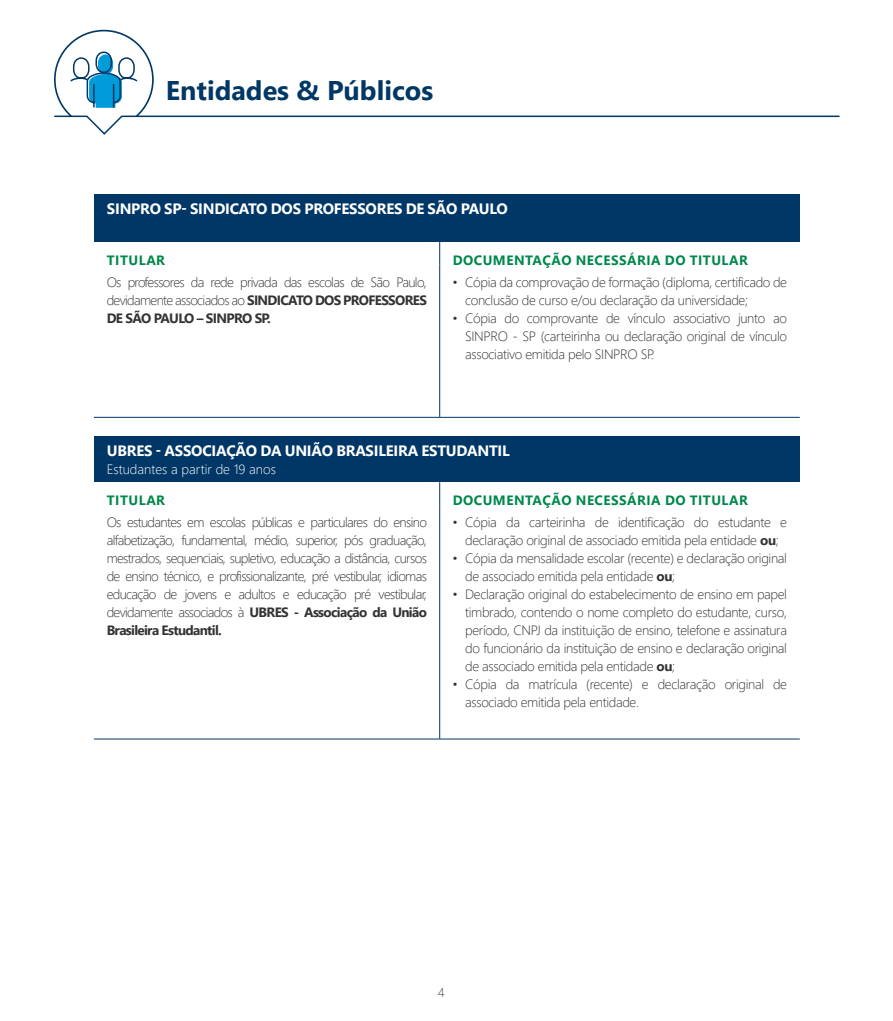
<style>
.page{position:relative;width:893px;height:1021px;background:#fff}
.page>*{position:absolute;margin:0;border:0;box-sizing:border-box;transform-origin:0 0}
.t1{font:700 27px "Segoe UI";color:#003764}
.t2{font:700 15px "Segoe UI";letter-spacing:-.015em;color:#fff}
.t3{font:300 13.5px/18px "Segoe UI";letter-spacing:-.025em;color:#333;text-align:justify}
.t4{font:700 13.5px "Segoe UI";letter-spacing:.035em;color:#00884d}
.t5{font:300 13.5px "Segoe UI";color:#fff}
.t6{font:300 12.75px "Segoe UI";color:#404040}
.s1{font-weight:700}
</style>
<div class="page">
<svg style="left:54px;top:29px;width:786px;height:106px"></svg>
<div style="left:94px;top:195px;width:706px;height:47px;background:#003766"></div>
<svg style="left:439px;top:242px;width:1px;height:23px"></svg>
<hr style="left:439px;top:265px;width:1px;height:152px;background:#003766">
<hr style="left:94px;top:417px;width:346px;height:1px;background:#003766">
<hr style="left:440px;top:417px;width:360px;height:1px;background:#003766">
<div style="left:94px;top:436px;width:706px;height:46px;background:#003766"></div>
<svg style="left:439px;top:482px;width:1px;height:23px"></svg>
<hr style="left:439px;top:505px;width:1px;height:233px;background:#003766">
<hr style="left:94px;top:738px;width:346px;height:1px;background:#003766">
<hr style="left:440px;top:738px;width:360px;height:1px;background:#003766">
<h1 class="t1" style="left:166px;top:65px;width:269px">Entidades &amp; Públicos</h1>
<p class="t2" style="left:107px;top:194px;width:402px">SINPRO SP- SINDICATO DOS PROFESSORES DE SÃO PAULO</p>
<p class="t4" style="left:107px;top:247px;width:60px">TITULAR</p>
<p class="t4" style="left:453px;top:247px;width:297px">DOCUMENTAÇÃO NECESSÁRIA DO TITULAR</p>
<p class="t3" style="left:107px;top:272px;width:322px">Os professores da rede privada das escolas de São Paulo, devidamente associados ao <span class="s1">SINDICATO DOS PROFESSORES DE SÃO PAULO – SINPRO SP.</span></p>
<p class="t3" style="left:465px;top:272px;width:323px;text-indent:-13px">• Cópia da comprovação de formação (diploma, certificado de conclusão de curso e/ou declaração da universidade;</p>
<p class="t3" style="left:465px;top:308px;width:323px;text-indent:-13px">• Cópia do comprovante de vínculo associativo junto ao SINPRO - SP (carteirinha ou declaração original de vínculo associativo emitida pelo SINPRO SP.</p>
<p class="t2" style="left:107px;top:436px;width:404px">UBRES - ASSOCIAÇÃO DA UNIÃO BRASILEIRA ESTUDANTIL</p>
<p class="t5" style="left:107px;top:456px;width:171px">Estudantes a partir de 19 anos</p>
<p class="t4" style="left:107px;top:487px;width:60px">TITULAR</p>
<p class="t4" style="left:453px;top:487px;width:297px">DOCUMENTAÇÃO NECESSÁRIA DO TITULAR</p>
<p class="t3" style="left:107px;top:512px;width:322px">Os estudantes em escolas públicas e particulares do ensino alfabetização, fundamental, médio, superior, pós graduação, mestrados, sequenciais, supletivo, educação a distância, cursos de ensino técnico, e profissionalizante, pré vestibular, idiomas educação de jovens e adultos e educação pré vestibular, devidamente associados à <span class="s1">UBRES - Associação da União Brasileira Estudantil.</span></p>
<p class="t3" style="left:452px;top:512px;width:336px;text-align:center">• Cópia da carteirinha de identificação do estudante e declaração original de associado emitida pela entidade <span class="s1">ou</span>;</p>
<p class="t3" style="left:465px;top:548px;width:323px;text-indent:-13px">• Cópia da mensalidade escolar (recente) e declaração original de associado emitida pela entidade <span class="s1">ou</span>;</p>
<p class="t3" style="left:465px;top:584px;width:323px;text-indent:-13px">• Declaração original do estabelecimento de ensino em papel timbrado, contendo o nome completo do estudante, curso, período, CNPJ da instituição de ensino, telefone e assinatura do funcionário da instituição de ensino e declaração original de associado emitida pela entidade <span class="s1">ou</span>;</p>
<p class="t3" style="left:465px;top:674px;width:323px;text-indent:-13px">• Cópia da matrícula (recente) e declaração original de associado emitida pela entidade.</p>
<p class="t6" style="left:438px;top:980px;width:8px">4</p>
</div>
